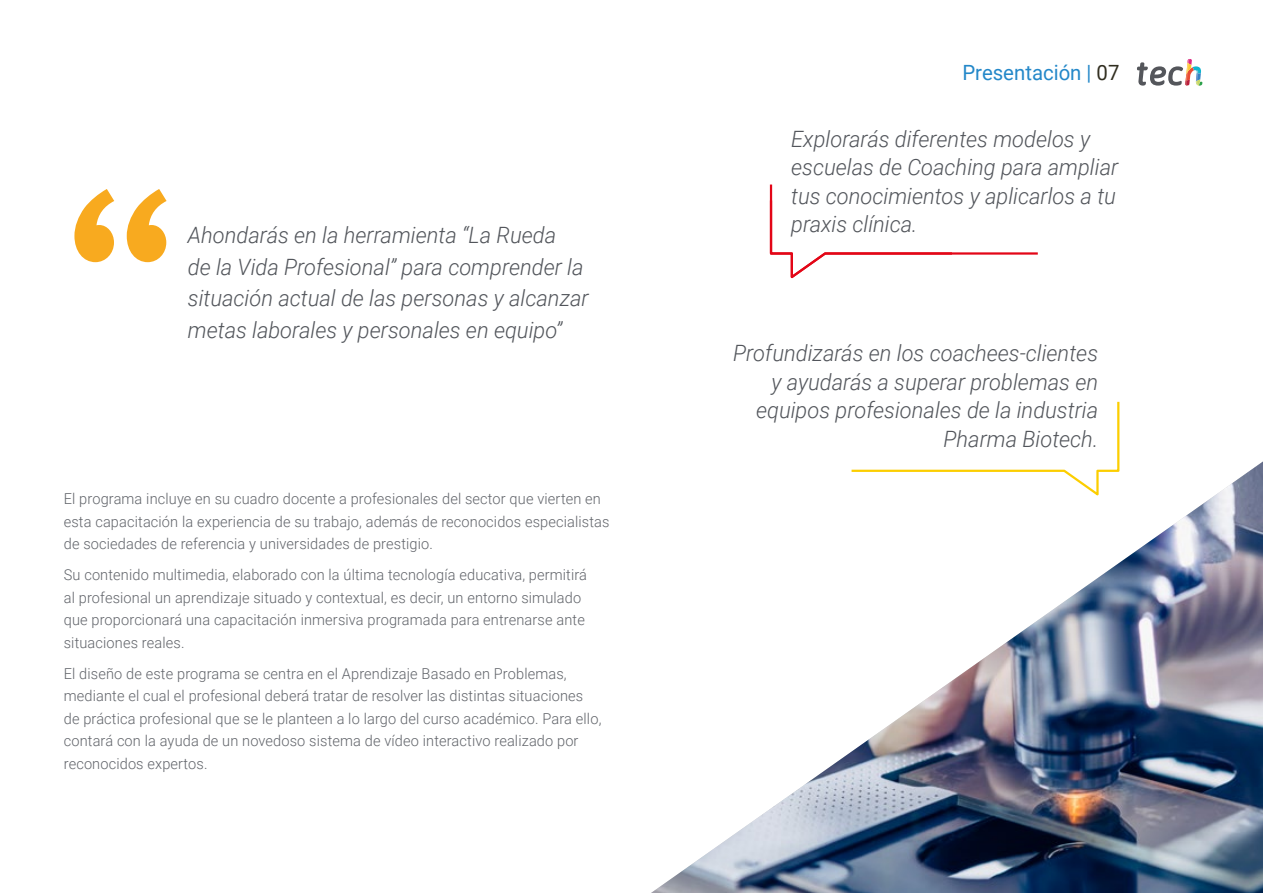
<style>
.page{position:relative;width:1263px;height:893px;background:#fff}
.page>*{position:absolute;margin:0;border:0;box-sizing:border-box;transform-origin:0 0}
.t1{font:italic 300 22.5px/28.5px "Roboto";color:#52555b}
.t2{font:21px "Roboto";color:#2488c9}
.t3{font:300 15px/22.5px "Roboto";letter-spacing:.01em;color:#61646a}
.s1{color:#312e20}
</style>
<div class="page">
<img style="left:651px;top:461px;width:612px;height:432px">
<svg style="left:74px;top:189px;width:93px;height:73px"></svg>
<svg style="left:769px;top:184px;width:269px;height:95px"></svg>
<svg style="left:849px;top:401px;width:271px;height:98px"></svg>
<svg style="left:1137px;top:59px;width:65px;height:27px"></svg>
<h1 class="t1" style="left:188px;top:219px;width:402px;line-height:31.5px">Ahondarás en la herramienta “La Rueda<br>de la Vida Profesional” para comprender la situación actual de las personas y alcanzar metas laborales y personales en equipo”</h1>
<p class="t3" style="left:64px;top:487px;width:547px">El programa incluye en su cuadro docente a profesionales del sector que vierten en esta capacitación la experiencia de su trabajo, además de reconocidos especialistas de sociedades de referencia y universidades de prestigio.</p>
<p class="t3" style="left:64px;top:563px;width:525px">Su contenido multimedia, elaborado con la última tecnología educativa, permitirá al profesional un aprendizaje situado y contextual, es decir, un entorno simulado que proporcionará una capacitación inmersiva programada para entrenarse ante situaciones reales.</p>
<p class="t3" style="left:64px;top:662px;width:539px">El diseño de este programa se centra en el Aprendizaje Basado en Problemas, mediante el cual el profesional deberá tratar de resolver las distintas situaciones de práctica profesional que se le planteen a lo largo del curso académico. Para ello, contará con la ayuda de un novedoso sistema de vídeo interactivo realizado por reconocidos expertos.</p>
<h2 class="t2" style="left:962px;top:57px;width:159px">Presentación | <span class="s1">07</span></h2>
<h1 class="t1" style="left:791px;top:123px;width:329px">Explorarás diferentes modelos y escuelas de Coaching para ampliar tus conocimientos y aplicarlos a tu praxis clínica.</h1>
<h1 class="t1" style="left:733px;top:338px;width:366px;text-align:right">Profundizarás en los coachees-clientes y ayudarás a superar problemas en equipos profesionales de la industria<br>Pharma Biotech.</h1>
</div>
